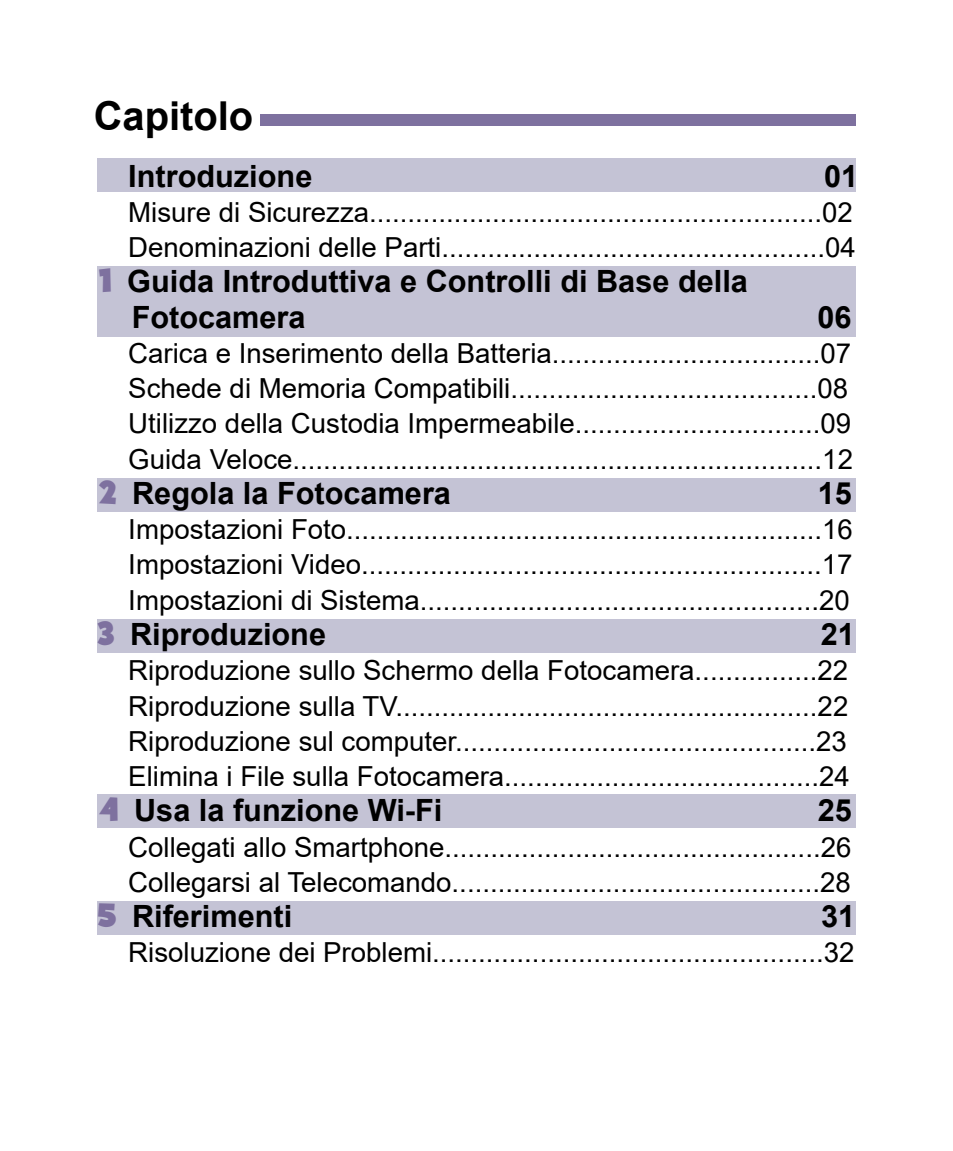
<style>
.page{position:relative;width:953px;height:1151px;background:#fff}
.page>*{position:absolute;margin:0;border:0;box-sizing:border-box;transform-origin:0 0}
.t1{font:700 39.9px "Arial";color:#000}
.t2{font:700 30.8px/35.4px "Arial";color:#000}
.t3{font:27.65px/35.4px "Arial";color:#000}
.s1{font-family:"Kartooni";font-weight:400;font-size:33.6px;color:#7e719f}
</style>
<div class="page">
<div style="left:97px;top:159px;width:758px;height:33px;background:#c4c3d5"></div>
<div style="left:97px;top:901px;width:758px;height:34px;background:#c4c3d5"></div>
<div style="left:97px;top:794px;width:758px;height:33px;background:#c4c3d5"></div>
<div style="left:97px;top:619px;width:758px;height:33px;background:#c4c3d5"></div>
<div style="left:97px;top:478px;width:758px;height:33px;background:#c4c3d5"></div>
<div style="left:97px;top:266px;width:758px;height:70px;background:#c4c3d5"></div>
<div style="left:260px;top:115px;width:595px;height:11px;background:#7e719f"></div>
<h1 class="t1" style="left:94px;top:88px;width:161px">Capitolo</h1>
<p class="t2" style="left:128px;top:158px;width:185px">Introduzione</p>
<p class="t2" style="left:824px;top:158px;width:36px">01</p>
<p class="t3" style="left:128px;top:194px;width:729px">Misure di Sicurezza...........................................................02<br>Denominazioni delle Parti..................................................04</p>
<p class="t2" style="left:132px;top:264px;width:617px;text-indent:-34px"><span class="s1">1</span> Guida Introduttiva e Controlli di Base della<br>Fotocamera</p>
<p class="t2" style="left:817px;top:299px;width:36px">06</p>
<p class="t3" style="left:128px;top:335px;width:726px">Carica e Inserimento della Batteria...................................07<br>Schede di Memoria Compatibili........................................08<br>Utilizzo della Custodia Impermeabile................................09<br>Guida Veloce.....................................................................12</p>
<p class="t2" style="left:98px;top:476px;width:355px"><span class="s1">2</span> Regola la Fotocamera</p>
<p class="t2" style="left:817px;top:476px;width:36px">15</p>
<p class="t3" style="left:128px;top:512px;width:726px;text-align:justify">Impostazioni Foto..............................................................16<br>Impostazioni Video............................................................17<br>Impostazioni di Sistema....................................................20</p>
<p class="t2" style="left:98px;top:617px;width:230px"><span class="s1">3</span> Riproduzione</p>
<p class="t2" style="left:820px;top:617px;width:36px">21</p>
<p class="t3" style="left:128px;top:653px;width:723px;text-align:justify">Riproduzione sullo Schermo della Fotocamera................22<br>Riproduzione sulla TV.......................................................22<br>Riproduzione sul computer...............................................23<br>Elimina i File sulla Fotocamera.........................................24</p>
<p class="t2" style="left:98px;top:793px;width:346px"><span class="s1">4</span> Usa la funzione Wi-Fi</p>
<p class="t2" style="left:817px;top:793px;width:36px">25</p>
<p class="t3" style="left:128px;top:829px;width:724px">Collegati allo Smartphone.................................................26<br>Collegarsi al Telecomando................................................28</p>
<p class="t2" style="left:98px;top:899px;width:196px"><span class="s1">5</span> Riferimenti</p>
<p class="t2" style="left:821px;top:899px;width:36px">31</p>
<p class="t3" style="left:128px;top:935px;width:727px">Risoluzione dei Problemi...................................................32</p>
</div>
